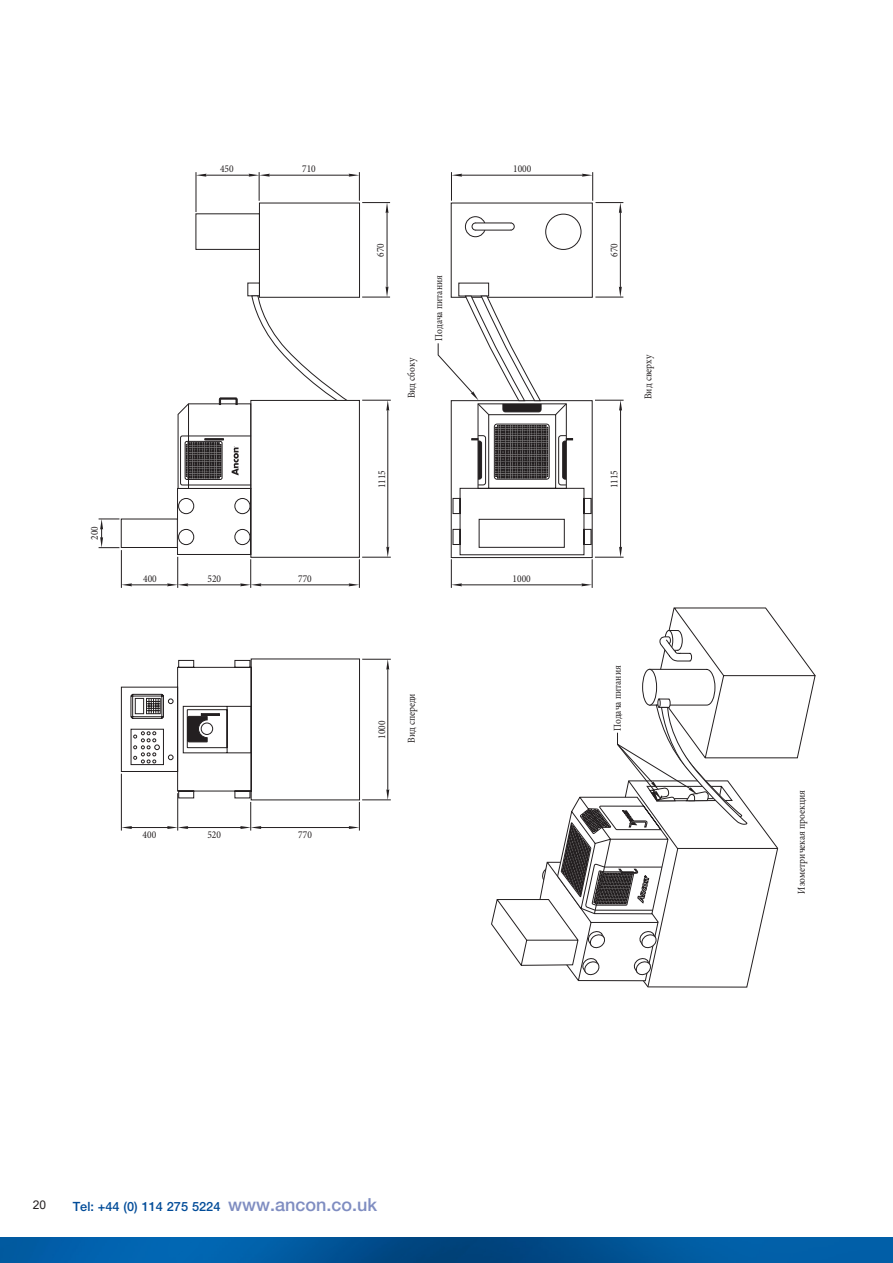
<style>
.page{position:relative;width:893px;height:1263px;background:#fff}
.page>*{position:absolute;margin:0;border:0;box-sizing:border-box;transform-origin:0 0}
.t1{font:500 12.75px "Helvetica Neue";color:#004b98}
.t2{font:12px "Arial";color:#231f20}
.t3{font:10.5px "Minion Pro";color:#231f20;scale:.9 1}
.s1{font-size:18px;color:#7f8dc1}
</style>
<div class="page">
<svg style="left:121px;top:658px;width:270px;height:172px"></svg>
<svg style="left:649px;top:607px;width:167px;height:242px"></svg>
<svg style="left:660px;top:630px;width:32px;height:31px"></svg>
<svg style="left:491px;top:669px;width:287px;height:318px"></svg>
<svg style="left:99px;top:172px;width:525px;height:416px"></svg>
<img style="left:0;top:1237px;width:893px;height:26px">
<p class="t3" style="left:87px;top:540px;width:17px;rotate:-90deg">200</p>
<p class="t3" style="left:143px;top:571px;width:17px">400</p>
<p class="t3" style="left:220px;top:162px;width:17px">450</p>
<p class="t3" style="left:302px;top:162px;width:17px">710</p>
<p class="t3" style="left:374px;top:257px;width:17px;rotate:-90deg">670</p>
<p class="t3" style="left:404px;top:398px;width:46px;rotate:-90deg">Вид сбоку</p>
<p class="t3" style="left:432px;top:341px;width:74px;rotate:-90deg">Подача питания</p>
<p class="t3" style="left:375px;top:488px;width:22px;rotate:-90deg">1115</p>
<p class="t3" style="left:513px;top:162px;width:22px">1000</p>
<p class="t3" style="left:207px;top:571px;width:17px">520</p>
<p class="t3" style="left:298px;top:571px;width:17px">770</p>
<p class="t3" style="left:513px;top:571px;width:22px">1000</p>
<p class="t3" style="left:375px;top:739px;width:22px;rotate:-90deg">1000</p>
<p class="t3" style="left:404px;top:743px;width:57px;rotate:-90deg">Вид спереди</p>
<p class="t3" style="left:143px;top:827px;width:17px">400</p>
<p class="t3" style="left:207px;top:827px;width:17px">520</p>
<p class="t3" style="left:298px;top:827px;width:17px">770</p>
<p class="t3" style="left:607px;top:257px;width:17px;rotate:-90deg">670</p>
<p class="t3" style="left:641px;top:399px;width:50px;rotate:-90deg">Вид сверху</p>
<p class="t3" style="left:607px;top:488px;width:22px;rotate:-90deg">1115</p>
<p class="t3" style="left:610px;top:731px;width:74px;rotate:-90deg">Подача питания</p>
<p class="t2" style="left:33px;top:1196px;width:15px">20</p>
<p class="t1" style="left:73px;top:1198px;width:306px">Tel: +44 (0) 114 275 5224 <span class="s1">www.ancon.co.uk</span></p>
<p class="t3" style="left:794px;top:893px;width:117px;rotate:-90deg">Изометричекая проекция</p>
</div>
